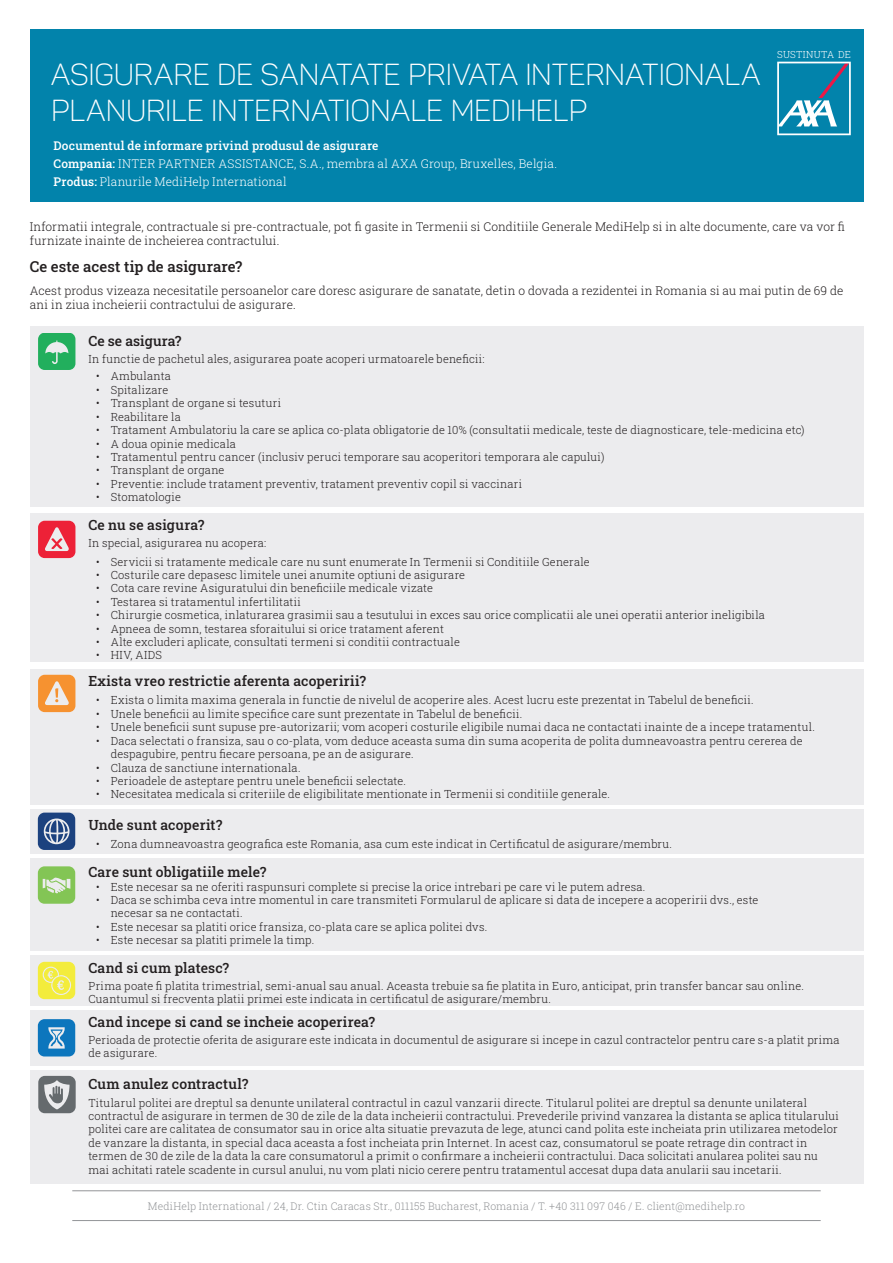
<style>
.page{position:relative;width:893px;height:1263px;background:#fff}
.page>*{position:absolute;margin:0;border:0;box-sizing:border-box;transform-origin:0 0}
.tytul{font:30px/36px "Panton Light Caps";color:#fff}
.t1{font:500 15px "Roboto Slab";letter-spacing:.005em;color:#231f20}
.t2{font:500 13.95px "Roboto Slab";letter-spacing:.015em;color:#231f20}
.t3{font:300 12px/14.4px "Roboto Slab";letter-spacing:.01em;color:#231f20}
.t4{font:300 12px "Roboto Slab";letter-spacing:.01em;color:#fff}
.t5{font:500 12px "Roboto Slab";letter-spacing:.015em;color:#fff}
.punkty_tekstu_glownego{font:300 11.25px/13.4px "Roboto Slab";letter-spacing:.015em;color:#231f20}
.t6{font:300 10.5px "Roboto Slab";letter-spacing:.015em;color:#939598}
.punkty_tekstu_glownego-2{font:300 9.75px "Roboto Slab";letter-spacing:.02em;color:#fff}
.s1{font-weight:500}
</style>
<div class="page">
<hr style="left:72px;top:1190px;width:749px;height:1px;background:#939598">
<hr style="left:72px;top:1220px;width:749px;height:1px;background:#939598">
<div style="left:30px;top:30px;width:833px;height:172px;background:#0283ab"></div>
<div style="left:30px;top:326px;width:833px;height:180px;background:#ececee"></div>
<div style="left:30px;top:513px;width:833px;height:148px;background:#ececee"></div>
<div style="left:30px;top:669px;width:833px;height:135px;background:#ececee"></div>
<div style="left:30px;top:859px;width:833px;height:92px;background:#ececee"></div>
<div style="left:30px;top:1070px;width:833px;height:113px;background:#ececee"></div>
<div style="left:30px;top:810px;width:833px;height:44px;background:#ececee"></div>
<div style="left:30px;top:955px;width:833px;height:51px;background:#ececee"></div>
<div style="left:30px;top:1010px;width:833px;height:55px;background:#ececee"></div>
<div style="left:38px;top:333px;width:37px;height:37px;background:#22af5d;border-radius:7px"></div>
<svg style="left:45px;top:340px;width:23px;height:24px"></svg>
<div style="left:38px;top:521px;width:37px;height:37px;background:#ed2137;border-radius:7px"></div>
<svg style="left:45px;top:527px;width:24px;height:24px"></svg>
<div style="left:38px;top:675px;width:37px;height:37px;background:#f69230;border-radius:7px"></div>
<svg style="left:45px;top:681px;width:24px;height:24px"></svg>
<div style="left:38px;top:813px;width:37px;height:37px;background:#1c427f;border-radius:7px"></div>
<svg style="left:44px;top:818px;width:26px;height:26px"></svg>
<div style="left:38px;top:866px;width:37px;height:38px;background:#83c555;border-radius:7px"></div>
<svg style="left:43px;top:877px;width:27px;height:16px"></svg>
<div style="left:38px;top:962px;width:37px;height:37px;background:#f3ec3c;border-radius:7px"></div>
<svg style="left:43px;top:967px;width:28px;height:28px"></svg>
<div style="left:38px;top:1019px;width:37px;height:37px;background:#0c76bd;border-radius:7px"></div>
<svg style="left:48px;top:1027px;width:17px;height:21px"></svg>
<div style="left:38px;top:1076px;width:38px;height:37px;background:#656a6d;border-radius:7px"></div>
<svg style="left:44px;top:1080px;width:26px;height:29px"></svg>
<svg style="left:777px;top:62px;width:74px;height:73px"></svg>
<p class="punkty_tekstu_glownego-2" style="left:777px;top:48px;width:75px">SUSTINUTA DE</p>
<p class="tytul" style="left:51px;top:57px;width:711px">ASIGURARE DE SANATATE PRIVATA INTERNATIONALA<br>PLANURILE INTERNATIONALE MEDIHELP</p>
<p class="t5" style="left:54px;top:137px;width:326px">Documentul de informare privind produsul de asigurare</p>
<p class="t4" style="left:54px;top:155px;width:505px"><span class="s1">Compania:</span> INTER PARTNER ASSISTANCE, S.A., membra al AXA Group, Bruxelles, Belgia.</p>
<p class="t4" style="left:54px;top:173px;width:235px"><span class="s1">Produs:</span> Planurile MediHelp International</p>
<p class="t3" style="left:30px;top:219px;width:817px">Informatii integrale, contractuale si pre-contractuale, pot fi gasite in Termenii si Conditiile Generale MediHelp si in alte documente, care va vor fi furnizate inainte de incheierea contractului.</p>
<p class="t1" style="left:30px;top:256px;width:214px">Ce este acest tip de asigurare?</p>
<p class="t3" style="left:30px;top:283px;width:815px">Acest produs vizeaza necesitatile persoanelor care doresc asigurare de sanatate, detin o dovada a rezidentei in Romania si au mai putin de 69 de ani in ziua incheierii contractului de asigurare.</p>
<p class="t2" style="left:88px;top:331px;width:95px">Ce se asigura?</p>
<p class="punkty_tekstu_glownego" style="left:88px;top:352px;width:398px">In functie de pachetul ales, asigurarea poate acoperi urmatoarele beneficii:</p>
<p class="punkty_tekstu_glownego" style="left:96px;top:369px;width:76px">• Ambulanta</p>
<p class="punkty_tekstu_glownego" style="left:96px;top:383px;width:74px">• Spitalizare</p>
<p class="punkty_tekstu_glownego" style="left:96px;top:396px;width:187px">• Transplant de organe si tesuturi</p>
<p class="punkty_tekstu_glownego" style="left:96px;top:410px;width:86px">• Reabilitare la</p>
<p class="punkty_tekstu_glownego" style="left:96px;top:423px;width:710px">• Tratament Ambulatoriu la care se aplica co-plata obligatorie de 10% (consultatii medicale, teste de diagnosticare, tele-medicina etc)</p>
<p class="punkty_tekstu_glownego" style="left:96px;top:436px;width:141px">• A doua opinie medicala</p>
<p class="punkty_tekstu_glownego" style="left:96px;top:450px;width:510px">• Tratamentul pentru cancer (inclusiv peruci temporare sau acoperitori temporara ale capului)</p>
<p class="punkty_tekstu_glownego" style="left:96px;top:463px;width:130px">• Transplant de organe</p>
<p class="punkty_tekstu_glownego" style="left:96px;top:477px;width:428px">• Preventie: include tratament preventiv, tratament preventiv copil si vaccinari</p>
<p class="punkty_tekstu_glownego" style="left:96px;top:490px;width:86px">• Stomatologie</p>
<p class="t2" style="left:88px;top:515px;width:117px">Ce nu se asigura?</p>
<p class="punkty_tekstu_glownego" style="left:88px;top:536px;width:179px">In special, asigurarea nu acopera:</p>
<p class="punkty_tekstu_glownego" style="left:96px;top:554px;width:495px">• Servicii si tratamente medicale care nu sunt enumerate In Termenii si Conditiile Generale</p>
<p class="punkty_tekstu_glownego" style="left:96px;top:568px;width:370px">• Costurile care depasesc limitele unei anumite optiuni de asigurare</p>
<p class="punkty_tekstu_glownego" style="left:96px;top:581px;width:338px">• Cota care revine Asiguratului din beneficiile medicale vizate</p>
<p class="punkty_tekstu_glownego" style="left:96px;top:595px;width:206px">• Testarea si tratamentul infertilitatii</p>
<p class="punkty_tekstu_glownego" style="left:96px;top:608px;width:670px">• Chirurgie cosmetica, inlaturarea grasimii sau a tesutului in exces sau orice complicatii ale unei operatii anterior ineligibila</p>
<p class="punkty_tekstu_glownego" style="left:96px;top:621px;width:349px">• Apneea de somn, testarea sforaitului si orice tratament aferent</p>
<p class="punkty_tekstu_glownego" style="left:96px;top:635px;width:365px">• Alte excluderi aplicate, consultati termeni si conditii contractuale</p>
<p class="punkty_tekstu_glownego" style="left:96px;top:648px;width:67px">• HIV, AIDS</p>
<p class="t2" style="left:88px;top:671px;width:279px">Exista vreo restrictie aferenta acoperirii?</p>
<p class="punkty_tekstu_glownego" style="left:96px;top:693px;width:659px">• Exista o limita maxima generala in functie de nivelul de acoperire ales. Acest lucru este prezentat in Tabelul de beneficii.</p>
<p class="punkty_tekstu_glownego" style="left:96px;top:707px;width:428px">• Unele beneficii au limite specifice care sunt prezentate in Tabelul de beneficii.</p>
<p class="punkty_tekstu_glownego" style="left:96px;top:720px;width:720px">• Unele beneficii sunt supuse pre-autorizarii; vom acoperi costurile eligibile numai daca ne contactati inainte de a incepe tratamentul.</p>
<p class="punkty_tekstu_glownego" style="left:111px;top:734px;width:693px;text-indent:-15px">• Daca selectati o fransiza, sau o co-plata, vom deduce aceasta suma din suma acoperita de polita dumneavoastra pentru cererea de despagubire, pentru fiecare persoana, pe an de asigurare.</p>
<p class="punkty_tekstu_glownego" style="left:96px;top:760px;width:206px">• Clauza de sanctiune internationala.</p>
<p class="punkty_tekstu_glownego" style="left:96px;top:774px;width:311px">• Perioadele de asteptare pentru unele beneficii selectate.</p>
<p class="punkty_tekstu_glownego" style="left:96px;top:787px;width:515px">• Necesitatea medicala si criteriile de eligibilitate mentionate in Termenii si conditiile generale.</p>
<p class="t2" style="left:88px;top:815px;width:135px">Unde sunt acoperit?</p>
<p class="punkty_tekstu_glownego" style="left:96px;top:837px;width:577px">• Zona dumneavoastra geografica este Romania, asa cum este indicat in Certificatul de asigurare/membru.</p>
<p class="t2" style="left:88px;top:862px;width:179px">Care sunt obligatiile mele?</p>
<p class="punkty_tekstu_glownego" style="left:96px;top:879px;width:551px">• Este necesar sa ne oferiti raspunsuri complete si precise la orice intrebari pe care vi le putem adresa.</p>
<p class="punkty_tekstu_glownego" style="left:111px;top:893px;width:649px;text-indent:-15px">• Daca se schimba ceva intre momentul in care transmiteti Formularul de aplicare si data de incepere a acoperirii dvs., este necesar sa ne contactati.</p>
<p class="punkty_tekstu_glownego" style="left:96px;top:920px;width:393px">• Este necesar sa platiti orice fransiza, co-plata care se aplica politei dvs.</p>
<p class="punkty_tekstu_glownego" style="left:96px;top:933px;width:220px">• Este necesar sa platiti primele la timp.</p>
<p class="t2" style="left:88px;top:958px;width:142px">Cand si cum platesc?</p>
<p class="punkty_tekstu_glownego" style="left:88px;top:979px;width:717px">Prima poate fi platita trimestrial, semi-anual sau anual. Aceasta trebuie sa fie platita in Euro, anticipat, prin transfer bancar sau online.<br>Cuantumul si frecventa platii primei este indicata in certificatul de asigurare/membru.</p>
<p class="t2" style="left:88px;top:1012px;width:288px">Cand incepe si cand se incheie acoperirea?</p>
<p class="punkty_tekstu_glownego" style="left:88px;top:1033px;width:753px">Perioada de protectie oferita de asigurare este indicata in documentul de asigurare si incepe in cazul contractelor pentru care s-a platit prima de asigurare.</p>
<p class="t2" style="left:88px;top:1074px;width:161px">Cum anulez contractul?</p>
<p class="punkty_tekstu_glownego" style="left:88px;top:1095px;width:752px">Titularul politei are dreptul sa denunte unilateral contractul in cazul vanzarii directe. Titularul politei are dreptul sa denunte unilateral contractul de asigurare in termen de 30 de zile de la data incheierii contractului. Prevederile privind vanzarea la distanta se aplica titularului politei care are calitatea de consumator sau in orice alta situatie prevazuta de lege, atunci cand polita este incheiata prin utilizarea metodelor de vanzare la distanta, in special daca aceasta a fost incheiata prin Internet. In acest caz, consumatorul se poate retrage din contract in termen de 30 de zile de la data la care consumatorul a primit o confirmare a incheierii contractului. Daca solicitati anularea politei sau nu mai achitati ratele scadente in cursul anului, nu vom plati nicio cerere pentru tratamentul accesat dupa data anularii sau incetarii.</p>
<p class="t6" style="left:148px;top:1199px;width:598px">MediHelp International / 24, Dr. Ctin Caracas Str., 011155 Bucharest, Romania / T. +40 311 097 046 / E. client@medihelp.ro</p>
</div>
